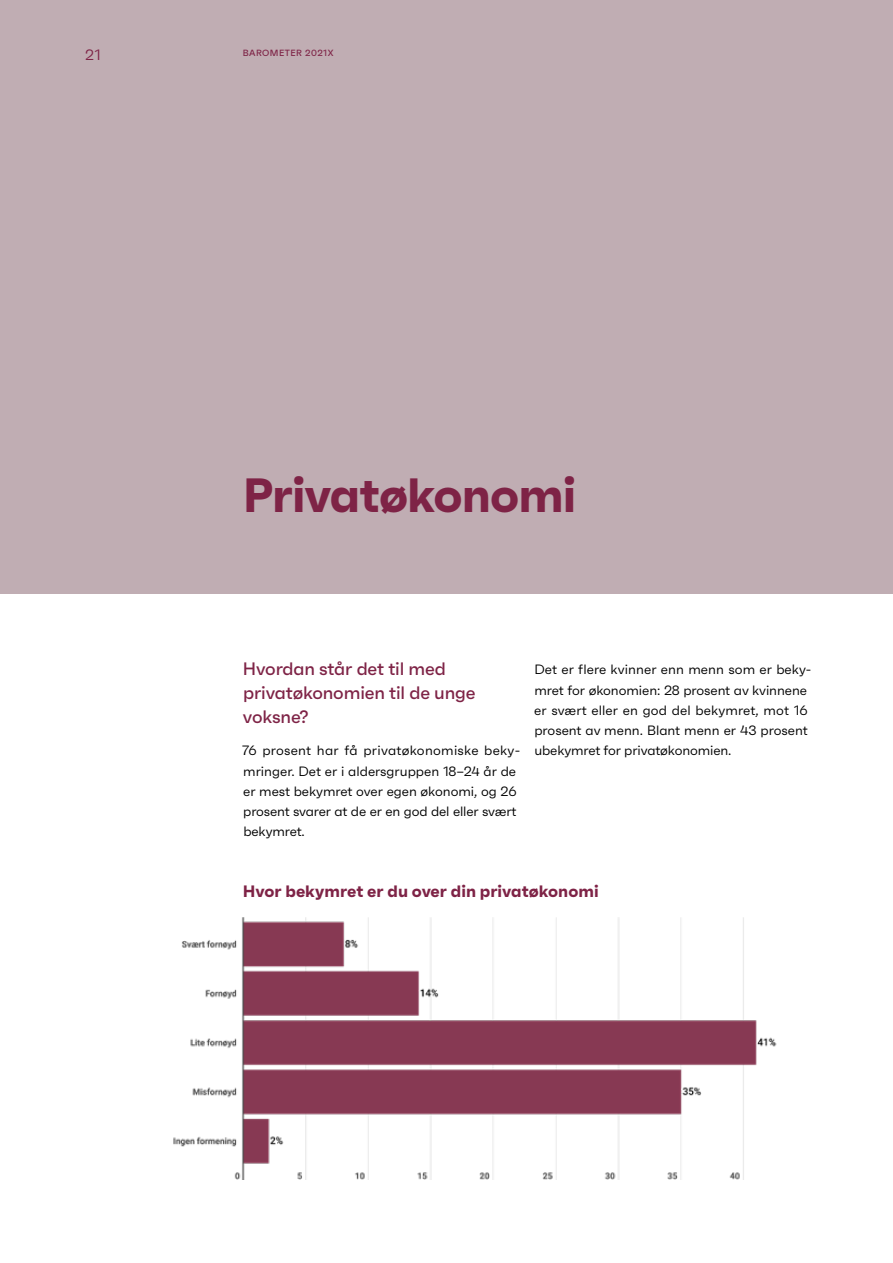
<style>
.page{position:relative;width:893px;height:1263px;background:#fff}
.page>*{position:absolute;margin:0;border:0;box-sizing:border-box;transform-origin:0 0}
.t1{font:700 48px "Faktum";letter-spacing:-.02em;color:#7e2346}
.t2{font:500 18px/24px "Faktum";letter-spacing:-.01em;color:#7e2346}
.t3{font:700 16.5px "Faktum";color:#7e2346}
.t4{font:15px "Faktum";color:#7e2346}
.t5{font:13.5px/20.2px "Faktum";letter-spacing:-.005em;color:#000}
.t6{font:500 9px "Faktum";letter-spacing:.05em;color:#7e2346}
</style>
<div class="page">
<img style="left:173px;top:917px;width:604px;height:262px">
<div style="left:0;top:0;width:893px;height:593px;background:#c0adb3"></div>
<p class="t4" style="left:85px;top:46px;width:17px">21</p>
<p class="t6" style="left:243px;top:47px;width:92px">BAROMETER 2021X</p>
<h1 class="t1" style="left:243px;top:466px;width:335px">Privatøkonomi</h1>
<h2 class="t2" style="left:243px;top:656px;width:234px">Hvordan står det til med privatøkonomien til de unge voksne?</h2>
<p class="t5" style="left:243px;top:740px;width:279px">76 prosent har få privatøkonomiske beky&shy;mringer. Det er i aldersgruppen 18–24 år de er mest bekymret over egen økonomi, og 26 prosent svarer at de er en god del eller svært bekymret.</p>
<p class="t5" style="left:534px;top:659px;width:279px">Det er flere kvinner enn menn som er beky&shy;mret for økonomien: 28 prosent av kvinnene er svært eller en god del bekymret, mot 16 prosent av menn. Blant menn er 43 prosent ubekymret for privatøkonomien.</p>
<p class="t3" style="left:243px;top:881px;width:357px">Hvor bekymret er du over din privatøkonomi</p>
</div>
